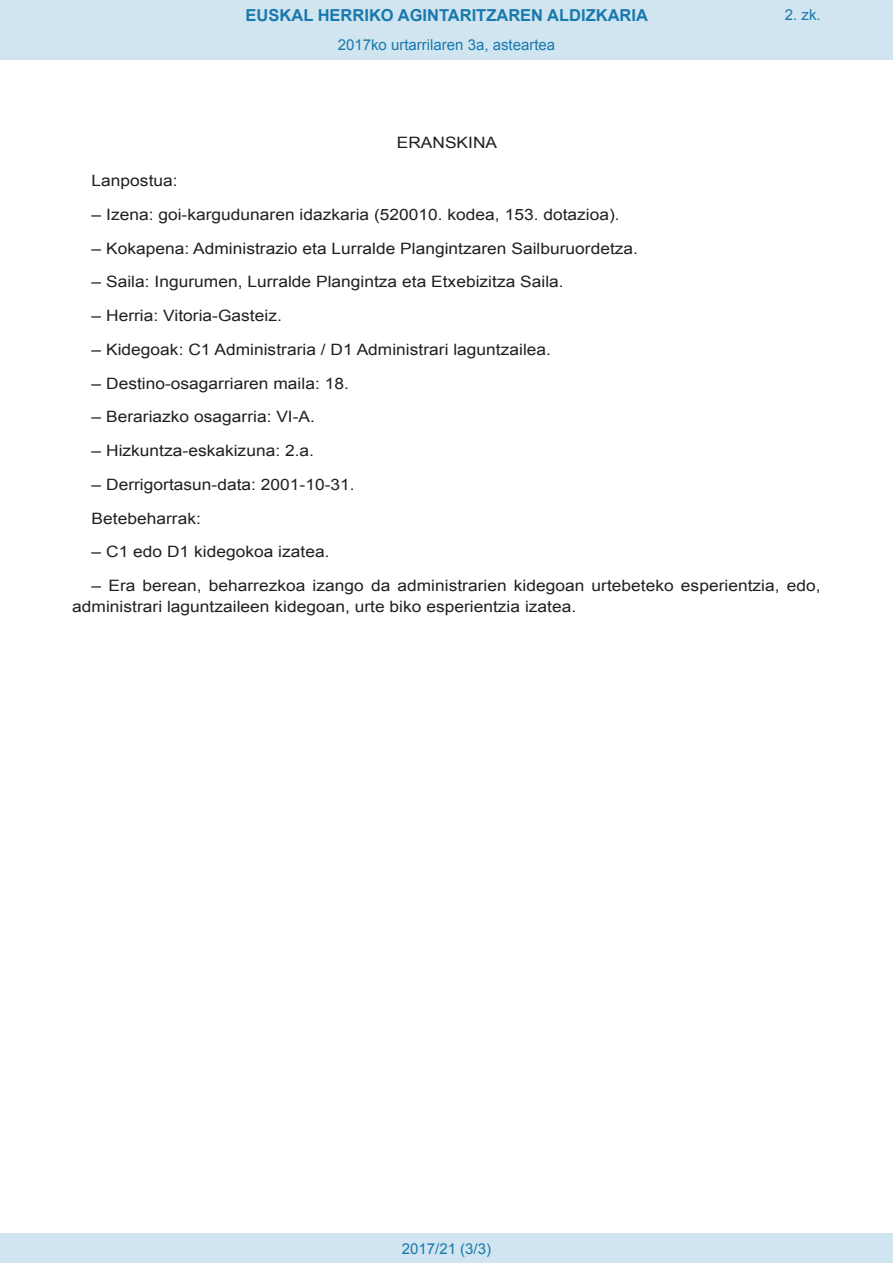
<style>
.page{position:relative;width:893px;height:1263px;background:#fff}
.page>*{position:absolute;margin:0;border:0;box-sizing:border-box;transform-origin:0 0}
.t1{font:700 16.5px "Arial";color:#1879ad}
.BOPVDetalle{font:15.6px/21px "Arial";color:#231f20;scale:1.11 1}
.BOPVClave{font:15.6px "Arial";color:#231f20;scale:1.11 1}
.Paginacion_Centro{font:15px "Arial";color:#1879ad}
</style>
<div class="page">
<div style="left:0;top:0;width:893px;height:60px;background:#d0e5f0"></div>
<div style="left:0;top:1233px;width:893px;height:30px;background:#d0e5f0"></div>
<p class="t1" style="left:246px;top:4px;width:404px">EUSKAL HERRIKO AGINTARITZAREN ALDIZKARIA</p>
<p class="Paginacion_Centro" style="left:338px;top:35px;width:219px">2017ko urtarrilaren 3a, asteartea</p>
<p class="BOPVClave" style="left:397px;top:132px;width:92px">ERANSKINA</p>
<p class="Paginacion_Centro" style="left:785px;top:5px;width:37px">2. zk.</p>
<p class="BOPVDetalle" style="left:92px;top:170px;width:79px">Lanpostua:</p>
<p class="BOPVDetalle" style="left:92px;top:204px;width:477px">– Izena: goi-kargudunaren idazkaria (520010. kodea, 153. dotazioa).</p>
<p class="BOPVDetalle" style="left:92px;top:238px;width:494px">– Kokapena: Administrazio eta Lurralde Plangintzaren Sailburuordetza.</p>
<p class="BOPVDetalle" style="left:92px;top:272px;width:427px">– Saila: Ingurumen, Lurralde Plangintza eta Etxebizitza Saila.</p>
<p class="BOPVDetalle" style="left:92px;top:305px;width:173px">– Herria: Vitoria-Gasteiz.</p>
<p class="BOPVDetalle" style="left:92px;top:339px;width:415px">– Kidegoak: C1 Administraria / D1 Administrari laguntzailea.</p>
<p class="BOPVDetalle" style="left:92px;top:373px;width:233px">– Destino-osagarriaren maila: 18.</p>
<p class="BOPVDetalle" style="left:92px;top:407px;width:203px">– Berariazko osagarria: VI-A.</p>
<p class="BOPVDetalle" style="left:92px;top:440px;width:202px">– Hizkuntza-eskakizuna: 2.a.</p>
<p class="BOPVDetalle" style="left:92px;top:474px;width:238px">– Derrigortasun-data: 2001-10-31.</p>
<p class="BOPVDetalle" style="left:92px;top:508px;width:100px">Betebeharrak:</p>
<p class="BOPVDetalle" style="left:92px;top:542px;width:216px">– C1 edo D1 kidegokoa izatea.</p>
<p class="BOPVDetalle" style="left:72px;top:575px;width:676px;text-indent:19px">– Era berean, beharrezkoa izango da administrarien kidegoan urtebeteko esperientzia, edo, administrari laguntzaileen kidegoan, urte biko esperientzia izatea.</p>
<p class="Paginacion_Centro" style="left:402px;top:1238px;width:91px">2017/21 (3/3)</p>
</div>
